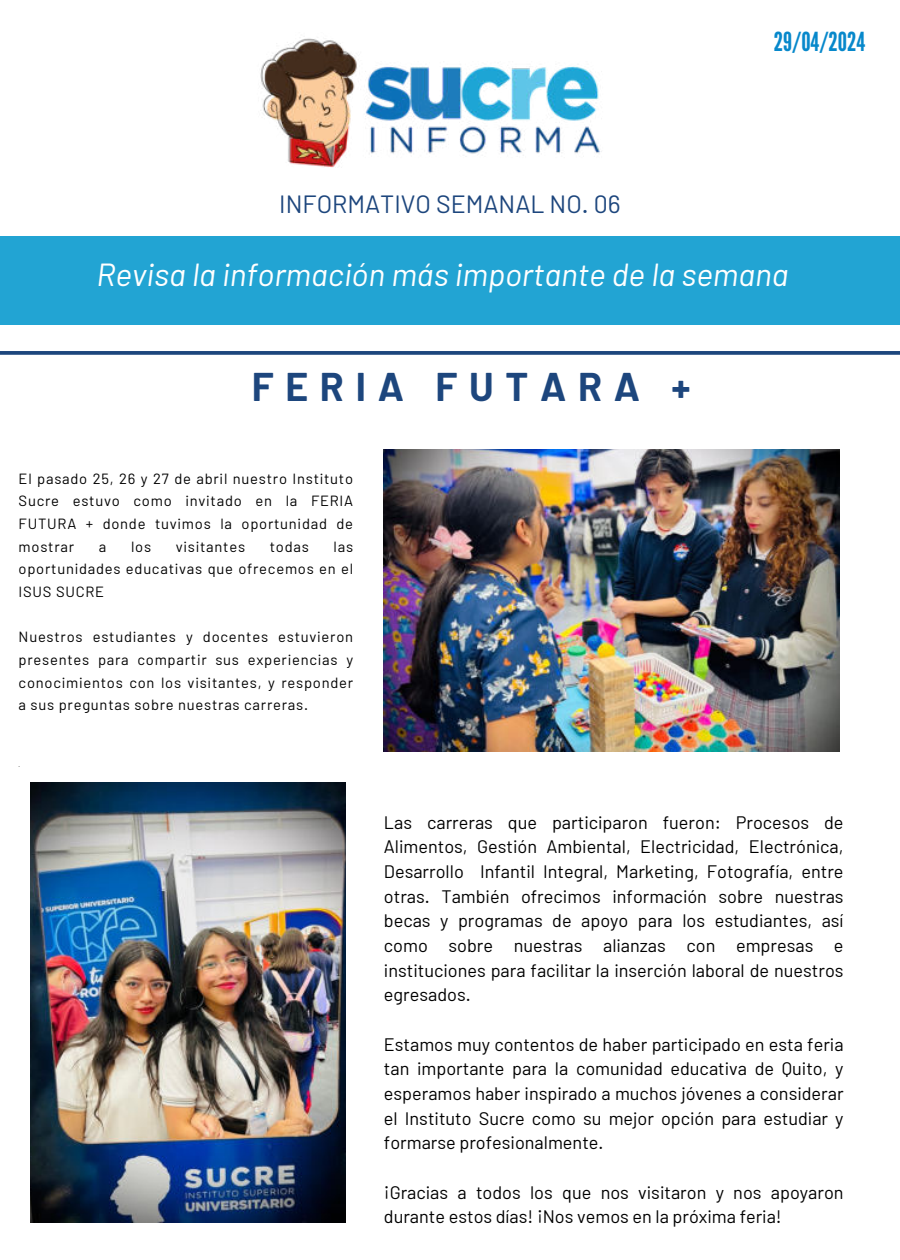
<style>
.page{position:relative;width:900px;height:1260px;background:#fff}
.page>*{position:absolute;margin:0;border:0;box-sizing:border-box;transform-origin:0 0}
.t1{font:700 39.25px "Barlow";letter-spacing:.3em;color:#1d467d}
.t2{font:italic 32px "Barlow";color:#fff}
.t3{font:26.25px "League Gothic";color:#0788cb}
.t4{font:25px "Barlow";color:#1d467d}
.t5{font:18px/24.8px "Barlow";color:#000;text-align:justify}
.t6{font:14.75px/22.8px "Barlow";letter-spacing:.05em;color:#000;text-align:justify}
.t7{font:6px "Canva Sans";color:#000}
</style>
<div class="page">
<div style="left:0;top:236px;width:900px;height:88px;background:#22a4d3"></div>
<img style="left:384px;top:450px;width:456px;height:302px">
<svg style="left:0;top:351px;width:900px;height:4px;background:#2a5184"></svg>
<img style="left:260px;top:38px;width:342px;height:130px">
<img style="left:30px;top:782px;width:315px;height:441px">
<h3 class="t4" style="left:279px;top:189px;width:343px">INFORMATIVO SEMANAL NO. 06</h3>
<h3 class="t3" style="left:774px;top:26px;width:93px">29/04/2024</h3>
<h2 class="t2" style="left:96px;top:255px;width:694px">Revisa la información más importante de la semana</h2>
<h1 class="t1" style="left:252px;top:363px;width:440px">FERIA FUTARA +</h1>
<p class="t6" style="left:19px;top:467px;width:336px">El pasado 25, 26 y 27 de abril nuestro Instituto Sucre estuvo como invitado en la FERIA FUTURA + donde tuvimos la oportunidad de mostrar</p>
<p class="t6" style="left:19px;top:535px;width:336px;text-indent:315px">las oportunidades educativas que ofrecemos en el ISUS SUCRE</p>
<p class="t6" style="left:19px;top:625px;width:336px">Nuestros estudiantes y docentes estuvieron presentes para compartir sus experiencias y conocimientos con los visitantes, y responder a sus preguntas sobre nuestras carreras.</p>
<p class="t6" style="left:99px;top:535px;width:9px">a</p>
<p class="t6" style="left:131px;top:535px;width:22px">los</p>
<p class="t6" style="left:176px;top:535px;width:71px">visitantes</p>
<p class="t6" style="left:270px;top:535px;width:41px">todas</p>
<p class="t7" style="left:19px;top:762px;width:3px">.</p>
<p class="t5" style="left:384px;top:809px;width:461px">Las carreras que participaron fueron: Procesos de Alimentos, Gestión Ambiental, Electricidad, Electrónica, Desarrollo Infantil Integral, Marketing, Fotografía, entre otras. También ofrecimos información sobre nuestras becas y programas de apoyo para los estudiantes, así como sobre nuestras alianzas con empresas e instituciones para facilitar la inserción laboral de nuestros egresados.</p>
<p class="t5" style="left:384px;top:1031px;width:461px">Estamos muy contentos de haber participado en esta feria tan importante para la comunidad educativa de Quito, y esperamos haber inspirado a muchos jóvenes a considerar el Instituto Sucre como su mejor opción para estudiar y formarse profesionalmente.</p>
<p class="t5" style="left:384px;top:1179px;width:461px">¡Gracias a todos los que nos visitaron y nos apoyaron durante estos días! ¡Nos vemos en la próxima feria!</p>
</div>
